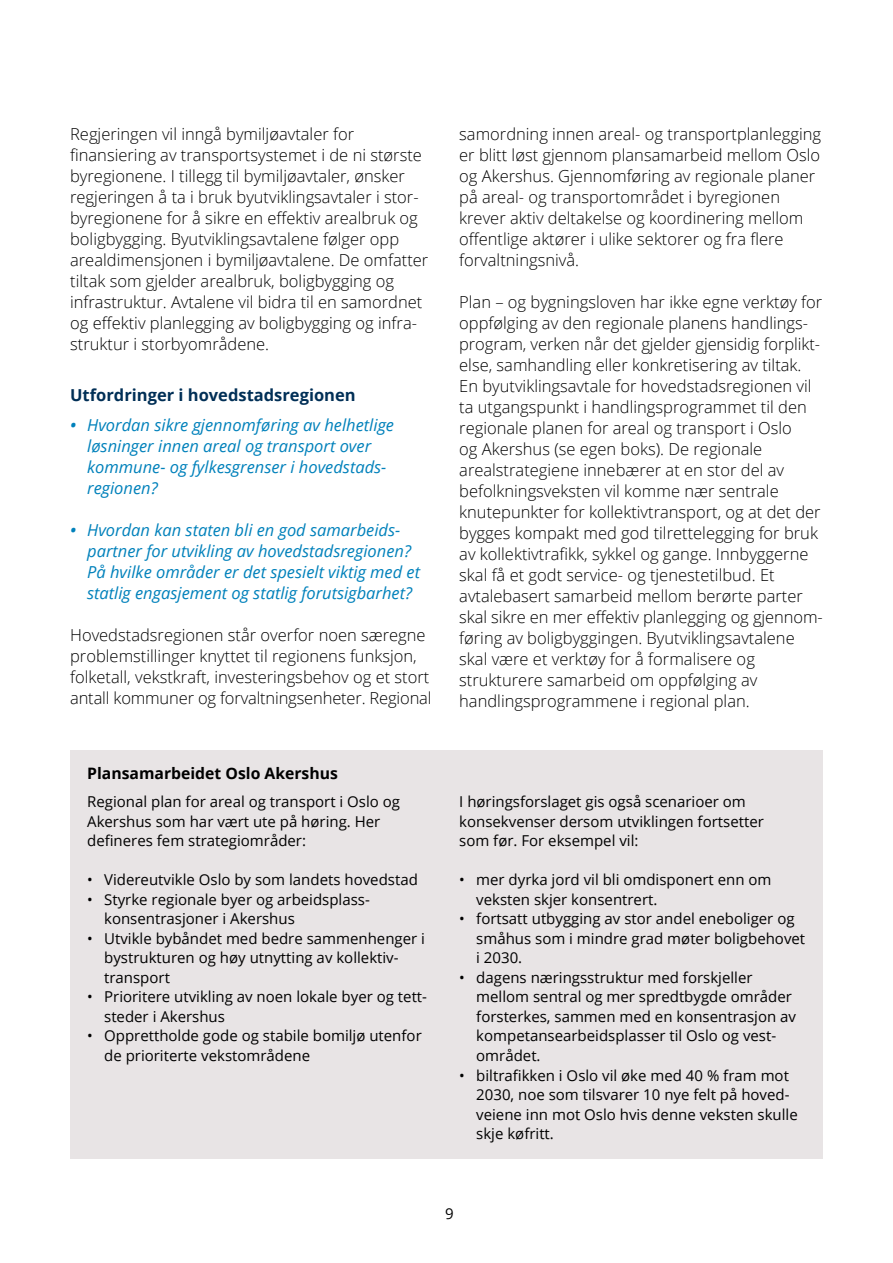
<style>
.page{position:relative;width:893px;height:1263px;background:#fff}
.page>*{position:absolute;margin:0;border:0;box-sizing:border-box;transform-origin:0 0}
.Brtekst{font:300 16.5px/21px "Open Sans";color:#000}
.t1{font:italic 16.5px/21px "Open Sans";color:#0081bb}
.Mellomtittel{font:700 16.5px "Open Sans";color:#002f56}
.t2{font:700 15.75px "Open Sans";color:#000}
.t3{font:15px/19.5px "Open Sans";color:#000}
.s1{font-weight:600}
</style>
<div class="page">
<div style="left:70px;top:750px;width:753px;height:408px;background:#e8e4e5"></div>
<p class="Brtekst" style="left:70px;top:123px;width:360px">Regjeringen vil inngå bymiljøavtaler for finansiering av transportsystemet i de ni største byregionene. I tillegg til bymiljøavtaler, ønsker regjeringen å ta i bruk byutviklingsavtaler i stor&shy;byregionene for å sikre en effektiv arealbruk og boligbygging. Byutviklingsavtalene følger opp arealdimensjonen i bymiljøavtalene. De omfatter tiltak som gjelder arealbruk, boligbygging og infrastruktur. Avtalene vil bidra til en samordnet og effektiv planlegging av boligbygging og infra&shy;struktur i storbyområdene.</p>
<h2 class="Mellomtittel" style="left:70px;top:384px;width:287px">Utfordringer i hovedstadsregionen</h2>
<p class="t1" style="left:87px;top:414px;width:308px;text-indent:-17px"><span class="s1">•</span> Hvordan sikre gjennomføring av helhetlige løsninger innen areal og transport over kommune- og fylkesgrenser i hovedstads&shy;regionen?</p>
<p class="t1" style="left:87px;top:519px;width:334px;text-indent:-17px"><span class="s1">•</span> Hvordan kan staten bli en god samarbeids&shy;partner for utvikling av hovedstadsregionen?<br>På hvilke områder er det spesielt viktig med et statlig engasjement og statlig forutsigbarhet?</p>
<p class="Brtekst" style="left:70px;top:624px;width:363px">Hovedstadsregionen står overfor noen særegne problemstillinger knyttet til regionens funksjon, folketall, vekstkraft, investeringsbehov og et stort antall kommuner og forvaltningsenheter. Regional</p>
<p class="t2" style="left:87px;top:762px;width:252px">Plansamarbeidet Oslo Akershus</p>
<p class="t3" style="left:87px;top:792px;width:314px">Regional plan for areal og transport i Oslo og<br>Akershus som har vært ute på høring. Her defineres fem strategiområder:</p>
<p class="t3" style="left:87px;top:870px;width:332px">• Videreutvikle Oslo by som landets hovedstad</p>
<p class="t3" style="left:104px;top:889px;width:266px;text-indent:-17px">• Styrke regionale byer og arbeidsplass&shy;konsentrasjoner i Akershus</p>
<p class="t3" style="left:104px;top:928px;width:322px;text-indent:-17px">• Utvikle bybåndet med bedre sammenhenger i bystrukturen og høy utnytting av kollektiv&shy;transport</p>
<p class="t3" style="left:104px;top:987px;width:324px;text-indent:-17px">• Prioritere utvikling av noen lokale byer og tett&shy;steder i Akershus</p>
<p class="t3" style="left:104px;top:1026px;width:319px;text-indent:-17px">• Opprettholde gode og stabile bomiljø utenfor de prioriterte vekstområdene</p>
<p class="Brtekst" style="left:459px;top:123px;width:363px">samordning innen areal- og transportplanlegging er blitt løst gjennom plansamarbeid mellom Oslo og Akershus. Gjennomføring av regionale planer på areal- og transportområdet i byregionen krever aktiv deltakelse og koordinering mellom offentlige aktører i ulike sektorer og fra flere forvaltningsnivå.</p>
<p class="Brtekst" style="left:459px;top:291px;width:365px">Plan – og bygningsloven har ikke egne verktøy for oppfølging av den regionale planens handlings&shy;program, verken når det gjelder gjensidig forplikt&shy;else, samhandling eller konkretisering av tiltak.<br>En byutviklingsavtale for hovedstadsregionen vil ta utgangspunkt i handlingsprogrammet til den regionale planen for areal og transport i Oslo<br>og Akershus (se egen boks). De regionale arealstrategiene innebærer at en stor del av befolkningsveksten vil komme nær sentrale knutepunkter for kollektivtransport, og at det der bygges kompakt med god tilrettelegging for bruk av kollektivtrafikk, sykkel og gange. Innbyggerne skal få et godt service- og tjenestetilbud. Et avtalebasert samarbeid mellom berørte parter skal sikre en mer effektiv planlegging og gjennom&shy;føring av boligbyggingen. Byutviklingsavtalene skal være et verktøy for å formalisere og strukturere samarbeid om oppfølging av handlingsprogrammene i regional plan.</p>
<p class="t3" style="left:459px;top:792px;width:306px">I høringsforslaget gis også scenarioer om konsekvenser dersom utviklingen fortsetter som før. For eksempel vil:</p>
<p class="t3" style="left:476px;top:870px;width:297px;text-indent:-17px">• mer dyrka jord vil bli omdisponert enn om veksten skjer konsentrert.</p>
<p class="t3" style="left:476px;top:909px;width:330px;text-indent:-17px">• fortsatt utbygging av stor andel eneboliger og småhus som i mindre grad møter boligbehovet i 2030.</p>
<p class="t3" style="left:476px;top:967px;width:321px;text-indent:-17px">• dagens næringsstruktur med forskjeller mellom sentral og mer spredtbygde områder forsterkes, sammen med en konsentrasjon av kompetansearbeidsplasser til Oslo og vest&shy;området.</p>
<p class="t3" style="left:476px;top:1065px;width:323px;text-indent:-17px">• biltrafikken i Oslo vil øke med 40 % fram mot 2030, noe som tilsvarer 10 nye felt på hoved&shy;veiene inn mot Oslo hvis denne veksten skulle skje køfritt.</p>
<p class="t3" style="left:445px;top:1203px;width:10px">9</p>
</div>
